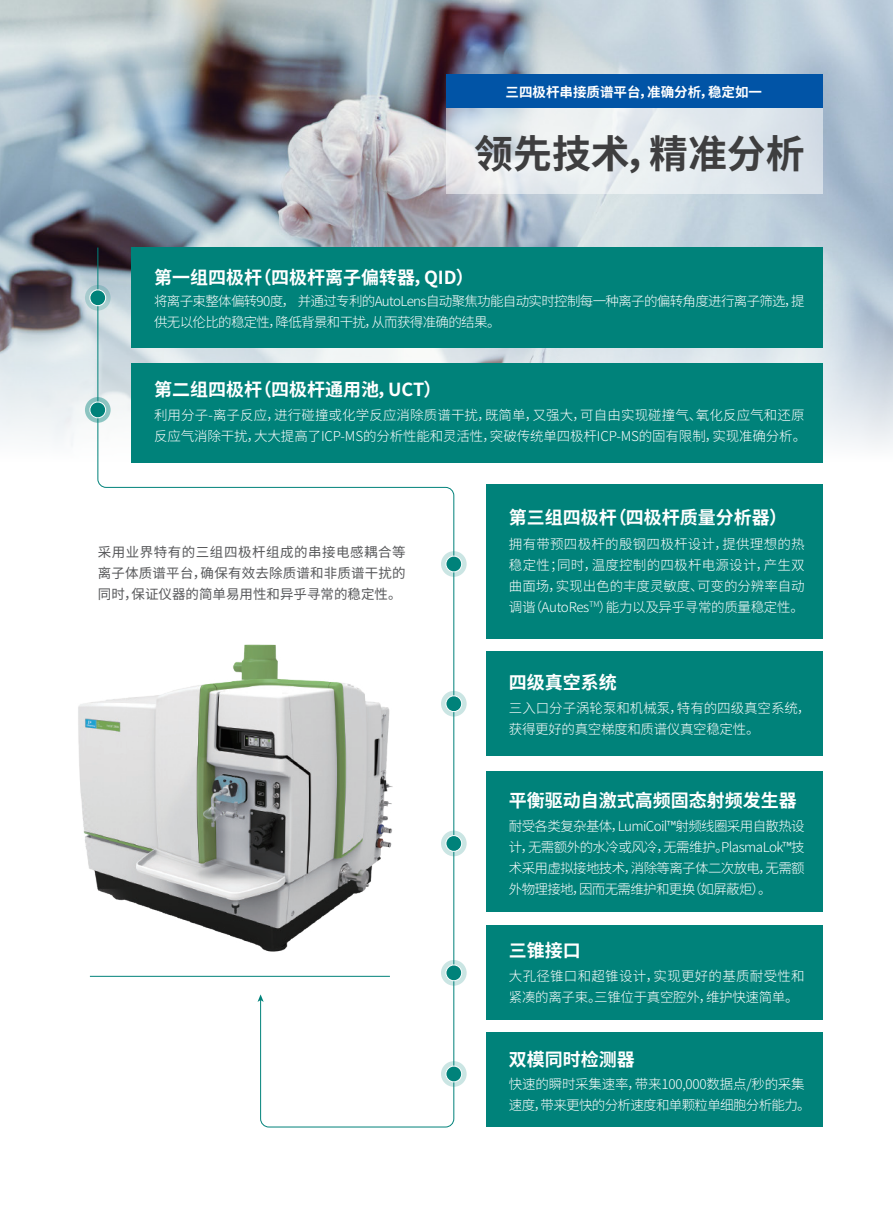
<style>
.page{position:relative;width:893px;height:1212px;background:#fff}
.page>*{position:absolute;margin:0;border:0;box-sizing:border-box;transform-origin:0 0}
.t1{font:700 38.85px "Source Han Sans SC";color:#3e3e3f}
.t2{font:700 18px "Source Han Sans SC";color:#fff}
.t3{font:300 13.5px/21px "Source Han Sans SC";letter-spacing:-.025em;color:#fff}
.t4{font:300 13.5px/21px "Source Han Sans SC";letter-spacing:-.05em;color:#fff}
.t5{font:13.5px/21px "Source Han Sans SC";letter-spacing:.015em;color:#57585a;text-align:justify}
.t6{font:300 13.5px/21px "Source Han Sans SC";letter-spacing:.02em;color:#fff}
.t7{font:300 13.5px/21px "Source Han Sans SC";letter-spacing:-.005em;color:#fff}
.t8{font:700 13.5px "Source Han Sans SC";color:#fff}
</style>
<div class="page">
<img style="left:0;top:0;width:893px;height:274px">
<svg style="left:0;top:274px;width:893px;height:174px;background:#c9cfd6"></svg>
<div style="left:131px;top:248px;width:692px;height:100px;background:#00827a"></div>
<div style="left:131px;top:363px;width:692px;height:100px;background:#00827a"></div>
<svg style="left:446px;top:108px;width:377px;height:86px;background:#e2e8ed"></svg>
<div style="left:486px;top:484px;width:337px;height:154px;background:#00827a"></div>
<div style="left:486px;top:651px;width:337px;height:105px;background:#00827a"></div>
<div style="left:486px;top:926px;width:337px;height:94px;background:#00827a"></div>
<div style="left:486px;top:1033px;width:337px;height:94px;background:#00827a"></div>
<div style="left:486px;top:771px;width:337px;height:141px;background:#00827a"></div>
<div style="left:446px;top:74px;width:377px;height:34px;background:#0154a6"></div>
<img style="left:78px;top:702px;width:19px;height:184px">
<svg style="left:97px;top:247px;width:358px;height:881px"></svg>
<svg style="left:258px;top:994px;width:6px;height:8px"></svg>
<svg style="left:85px;top:285px;width:26px;height:26px"></svg>
<div style="left:90px;top:290px;width:16px;height:16px;background:#00827a;border-radius:50%"></div>
<div style="left:90px;top:289px;width:16px;height:17px;border:1px solid #fff;border-radius:50%"></div>
<svg style="left:85px;top:397px;width:26px;height:26px"></svg>
<div style="left:90px;top:402px;width:16px;height:16px;background:#00827a;border-radius:50%"></div>
<div style="left:90px;top:402px;width:16px;height:16px;border:1px solid #fff;border-radius:50%"></div>
<svg style="left:441px;top:551px;width:26px;height:26px"></svg>
<div style="left:446px;top:556px;width:16px;height:16px;background:#00827a;border-radius:50%"></div>
<div style="left:446px;top:556px;width:16px;height:16px;border:1px solid #fff;border-radius:50%"></div>
<svg style="left:441px;top:691px;width:26px;height:25px"></svg>
<div style="left:446px;top:696px;width:16px;height:16px;background:#00827a;border-radius:50%"></div>
<div style="left:446px;top:695px;width:16px;height:17px;border:1px solid #fff;border-radius:50%"></div>
<svg style="left:441px;top:830px;width:26px;height:26px"></svg>
<div style="left:446px;top:835px;width:16px;height:16px;background:#00827a;border-radius:50%"></div>
<div style="left:446px;top:835px;width:16px;height:17px;border:1px solid #fff;border-radius:50%"></div>
<svg style="left:441px;top:960px;width:26px;height:26px"></svg>
<div style="left:446px;top:965px;width:16px;height:16px;background:#00827a;border-radius:50%"></div>
<div style="left:446px;top:964px;width:16px;height:17px;border:1px solid #fff;border-radius:50%"></div>
<svg style="left:441px;top:1061px;width:26px;height:26px"></svg>
<div style="left:446px;top:1066px;width:16px;height:16px;background:#00827a;border-radius:50%"></div>
<div style="left:446px;top:1066px;width:16px;height:16px;border:1px solid #fff;border-radius:50%"></div>
<hr style="left:90px;top:976px;width:300px;height:1px;background:#00827a">
<p class="t8" style="left:506px;top:84px;width:258px">三四极杆串接质谱平台，准确分析，稳定如一</p>
<h1 class="t1" style="left:474px;top:132px;width:332px">领先技术，精准分析</h1>
<h2 class="t2" style="left:154px;top:267px;width:321px">第一组四极杆（四极杆离子偏转器，QID）</h2>
<p class="t4" style="left:154px;top:291px;width:652px">将离子束整体偏转90度， 并通过专利的AutoLens自动聚焦功能自动实时控制每一种离子的偏转角度进行离子筛选，提供无以伦比的稳定性，降低背景和干扰，从而获得准确的结果。</p>
<h2 class="t2" style="left:154px;top:379px;width:289px">第二组四极杆（四极杆通用池，UCT）</h2>
<p class="t3" style="left:154px;top:405px;width:654px">利用分子-离子反应，进行碰撞或化学反应消除质谱干扰，既简单，又强大，可自由实现碰撞气、氧化反应气和还原反应气消除干扰，大大提高了ICP-MS的分析性能和灵活性，突破传统单四极杆ICP-MS的固有限制，实现准确分析。</p>
<p class="t5" style="left:98px;top:542px;width:309px">采用业界特有的三组四极杆组成的串接电感耦合等离子体质谱平台，确保有效去除质谱和非质谱干扰的同时，保证仪器的简单易用性和异乎寻常的稳定性。</p>
<h2 class="t2" style="left:509px;top:508px;width:280px">第三组四极杆（四极杆质量分析器）</h2>
<p class="t3" style="left:509px;top:534px;width:297px;text-align:justify">拥有带预四极杆的殷钢四极杆设计，提供理想的热稳定性；同时，温度控制的四极杆电源设计，产生双曲面场，实现出色的丰度灵敏度、可变的分辨率自动调谐（AutoRes<sup>TM</sup>）能力以及异乎寻常的质量稳定性。</p>
<h2 class="t2" style="left:509px;top:672px;width:109px">四级真空系统</h2>
<p class="t7" style="left:509px;top:697px;width:303px">三入口分子涡轮泵和机械泵，特有的四级真空系统，获得更好的真空梯度和质谱仪真空稳定性。</p>
<h2 class="t2" style="left:509px;top:790px;width:289px">平衡驱动自激式高频固态射频发生器</h2>
<p class="t3" style="left:509px;top:816px;width:297px;text-align:justify">耐受各类复杂基体，LumiCoil™射频线圈采用自散热设计，无需额外的水冷或风冷，无需维护。PlasmaLok™技术采用虚拟接地技术，消除等离子体二次放电，无需额外物理接地，因而无需维护和更换（如屏蔽炬）。</p>
<h2 class="t2" style="left:509px;top:940px;width:73px">三锥接口</h2>
<p class="t6" style="left:509px;top:966px;width:297px">大孔径锥口和超锥设计，实现更好的基质耐受性和紧凑的离子束。三锥位于真空腔外，维护快速简单。</p>
<h2 class="t2" style="left:509px;top:1049px;width:127px">双模同时检测器</h2>
<p class="t3" style="left:509px;top:1074px;width:303px">快速的瞬时采集速率，带来100,000数据点/秒的采集速度，带来更快的分析速度和单颗粒单细胞分析能力。</p>
</div>
